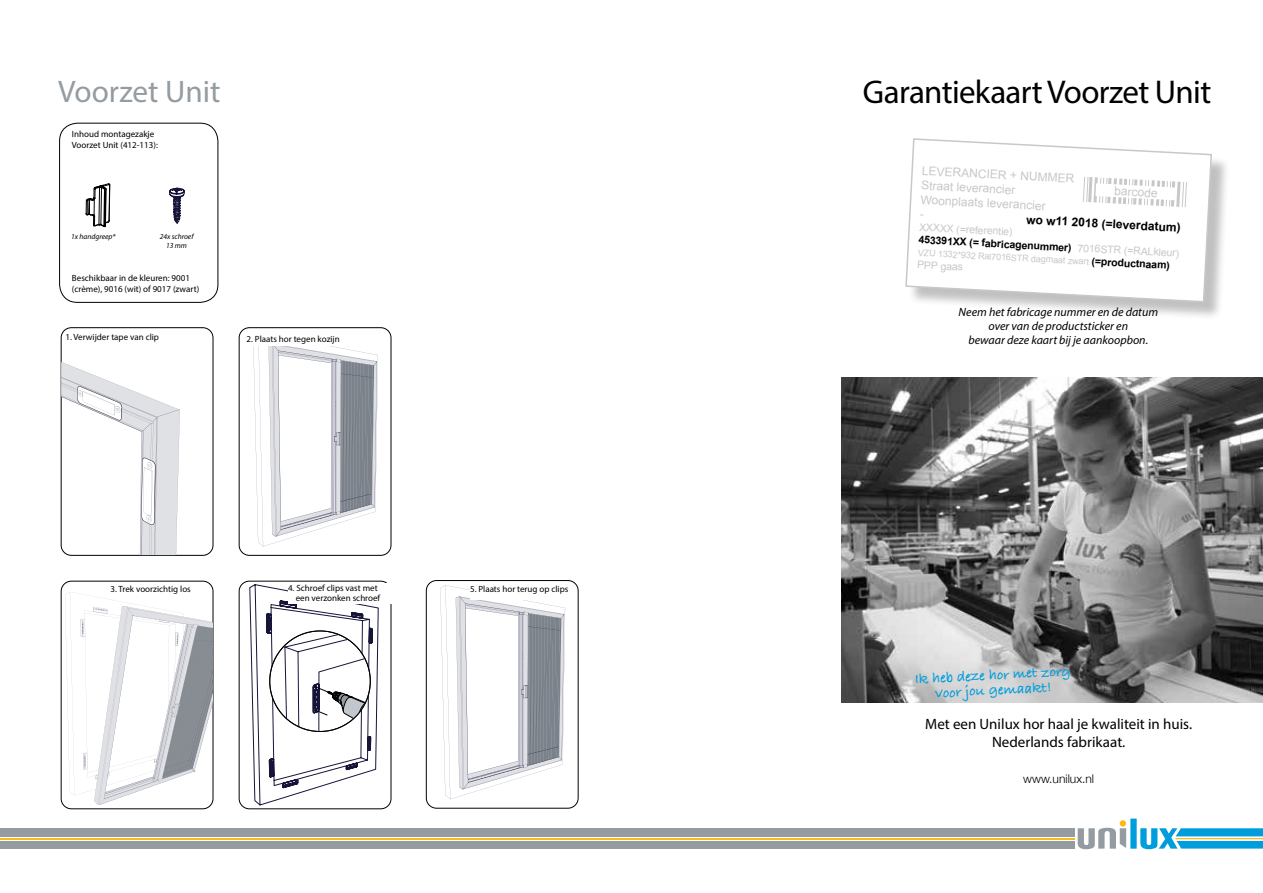
<style>
.page{position:relative;width:1263px;height:893px;background:#fff}
.page>*{position:absolute;margin:0;border:0;box-sizing:border-box;transform-origin:0 0}
.t1{font:33px "Myriad Pro";letter-spacing:-.02em;color:#000}
.t2{font:31.2px "Myriad Pro";color:#949ca1}
.t3{font:15px/18px "Myriad Pro";color:#000;text-align:center}
.t4{font:700 15px/15px "Bradley Hand ITCTT";color:#009ddc;text-align:center}
.t5{font:italic 12px/14.4px "Myriad Pro";color:#000;text-align:center}
.t6{font:12px/14.4px "Arial";color:#c7c8ca}
.t7{font:700 12px "Arial";color:#000}
.t8{font:300 12px "Helvetica Neue";color:#000}
.t9{font:10.5px/12.6px "Arial";color:#c7c8ca}
.t10{font:700 10.5px "Arial";color:#000}
.t11{font:9px/10.8px "Myriad Pro";color:#000}
.t12{font:9px "Arial";color:#c7c8ca}
.t13{font:italic 7.5px/9px "Myriad Pro";color:#000;text-align:center}
.s1{font-weight:700;color:#000}
</style>
<div class="page">
<div style="left:908px;top:141px;width:322px;height:180px;background:#000;opacity:.25"></div>
<svg style="left:905px;top:138px;width:308px;height:165px"></svg>
<svg style="left:1082px;top:174px;width:105px;height:36px"></svg>
<hr style="left:0;top:838px;width:1074px;height:1px;background:#fcb918">
<div style="left:0;top:828px;width:1074px;height:8px;background:#949ca1"></div>
<div style="left:0;top:841px;width:1074px;height:8px;background:#949ca1"></div>
<div style="left:1130px;top:819px;width:7px;height:30px;background:#009ddc"></div>
<svg style="left:1140px;top:828px;width:123px;height:21px"></svg>
<svg style="left:1078px;top:828px;width:48px;height:21px"></svg>
<div style="left:1120px;top:820px;width:6px;height:7px;background:#fdb913;border-radius:50%"></div>
<img style="left:841px;top:377px;width:422px;height:325px">
<div style="left:239px;top:328px;width:152px;height:227px;border:1px solid #000;border-radius:10px"></div>
<svg style="left:253px;top:346px;width:125px;height:200px"></svg>
<div style="left:61px;top:581px;width:152px;height:228px;border:1px solid #000;border-radius:10px"></div>
<div style="left:61px;top:328px;width:152px;height:227px;border:1px solid #000;border-radius:10px"></div>
<svg style="left:61px;top:361px;width:119px;height:194px"></svg>
<div style="left:239px;top:581px;width:152px;height:228px;border:1px solid #000;border-radius:10px"></div>
<svg style="left:250px;top:585px;width:128px;height:220px"></svg>
<svg style="left:65px;top:592px;width:148px;height:213px"></svg>
<div style="left:426px;top:580px;width:152px;height:228px;border:1px solid #000;border-radius:10px"></div>
<svg style="left:440px;top:585px;width:125px;height:214px"></svg>
<div style="left:288px;top:584px;width:106px;height:20px;background:#fff"></div>
<div style="left:470px;top:585px;width:106px;height:15px;background:#fff"></div>
<svg style="left:86px;top:184px;width:24px;height:44px"></svg>
<div style="left:59px;top:123px;width:159px;height:180px;border:1px solid #000;border-radius:18px"></div>
<svg style="left:170px;top:187px;width:14px;height:36px"></svg>
<h2 class="t2" style="left:58px;top:73px;width:164px">Voorzet Unit</h2>
<p class="t11" style="left:72px;top:128px;width:87px">Inhoud montagezakje<br>Voorzet Unit (412-113):</p>
<p class="t13" style="left:71px;top:232px;width:46px">1x handgreep*</p>
<p class="t13" style="left:160px;top:232px;width:35px">24x schroef<br>13 mm</p>
<p class="t11" style="left:72px;top:272px;width:129px">Beschikbaar in de kleuren: 9001 (crème), 9016 (wit) of 9017 (zwart)</p>
<p class="t11" style="left:66px;top:331px;width:95px">1. Verwijder tape van clip</p>
<p class="t11" style="left:247px;top:333px;width:95px">2. Plaats hor tegen kozijn</p>
<p class="t11" style="left:111px;top:583px;width:82px">3. Trek voorzichtig los</p>
<p class="t11" style="left:288px;top:582px;width:94px;text-align:right">4. Schroef clips vast met een verzonken schroef</p>
<p class="t11" style="left:470px;top:583px;width:100px">5. Plaats hor terug op clips</p>
<h1 class="t1" style="left:863px;top:71px;width:350px">Garantiekaart Voorzet Unit</h1>
<h3 class="t6" style="left:922px;top:164px;width:154px;rotate:3deg">LEVERANCIER + NUMMER<br>Straat leverancier<br>Woonplaats leverancier<br>-</h3>
<h3 class="t7" style="left:1027px;top:211px;width:156px;rotate:3deg">wo w11 2018 (=leverdatum)</h3>
<h3 class="t6" style="left:1115px;top:184px;width:45px;rotate:3deg">barcode</h3>
<p class="t9" style="left:919px;top:221px;width:262px;rotate:3deg">XXXXX (=referentie)<br><span class="s1">453391XX (= fabricagenummer)</span> 7016STR (=RALkleur)</p>
<p class="t12" style="left:918px;top:247px;width:173px;rotate:3deg">VZU 1332*932 Ral7016STR dagmaat zwart</p>
<p class="t9" style="left:917px;top:258px;width:47px;rotate:3deg">PPP gaas</p>
<p class="t10" style="left:1092px;top:254px;width:80px;rotate:3deg">(=productnaam)</p>
<h3 class="t5" style="left:959px;top:304px;width:201px">Neem het fabricage nummer en de datum over van de productsticker en<br>bewaar deze kaart bij je aankoopbon.</h3>
<h3 class="t4" style="left:914px;top:671px;width:158px;rotate:-3deg">Ik heb deze hor met zorg voor jou gemaakt!</h3>
<h3 class="t3" style="left:925px;top:714px;width:268px">Met een Unilux hor haal je kwaliteit in huis.<br>Nederlands fabrikaat.</h3>
<h3 class="t8" style="left:1023px;top:769px;width:72px">www.unilux.nl</h3>
</div>
